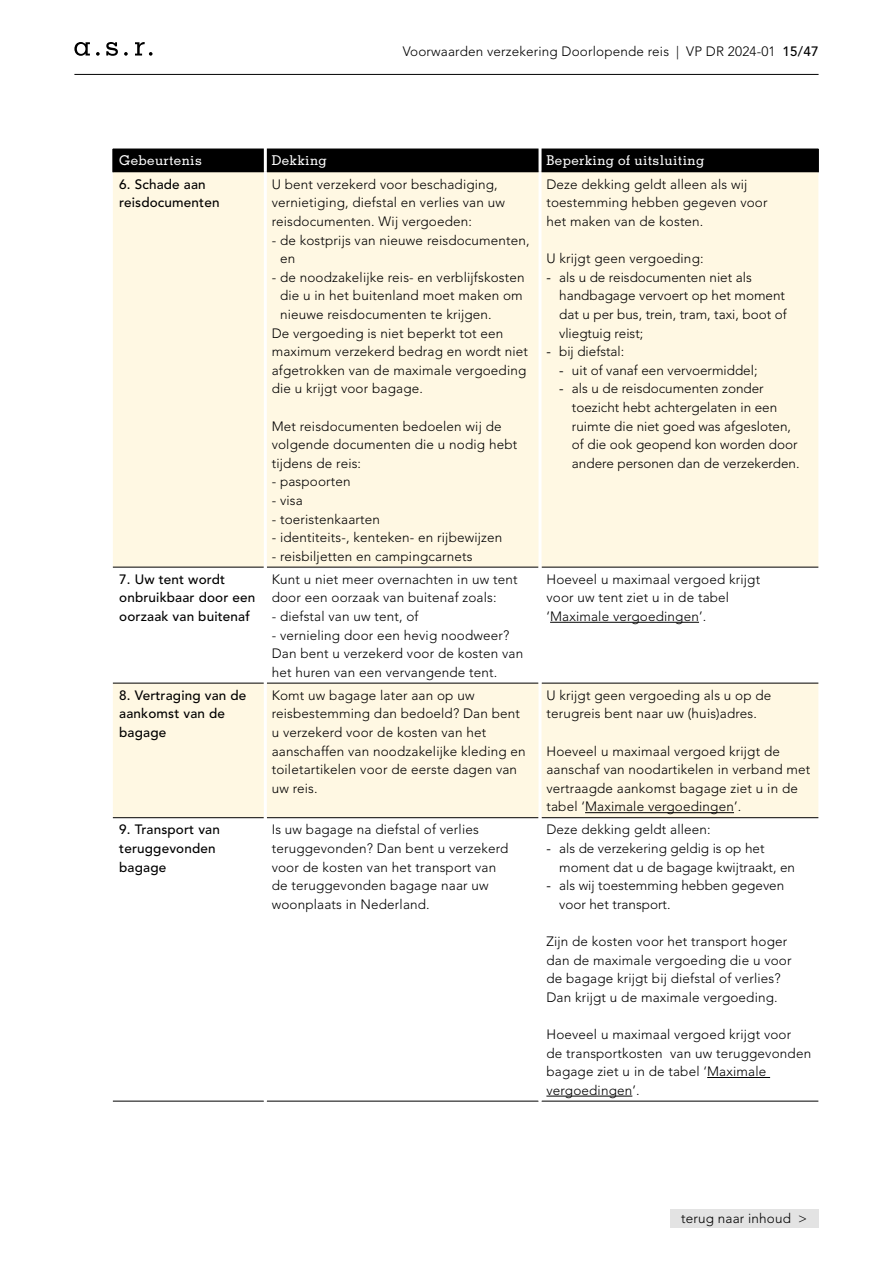
<style>
.page{position:relative;width:893px;height:1263px;background:#fff}
.page>*{position:absolute;margin:0;border:0;box-sizing:border-box;transform-origin:0 0}
.t1{font:300 13.5px/18.6px "Avenir LT Std";letter-spacing:.01em;color:#000}
.t2{font:500 13.5px/18.6px "Avenir LT Std";letter-spacing:.01em;color:#000}
.t3{font:500 13.5px "Memphis LT Std";letter-spacing:.025em;color:#fff}
.s1{font-weight:500}
.s2{font-weight:400}
</style>
<div class="page">
<div style="left:670px;top:1209px;width:149px;height:19px;background:#e3e3e3"></div>
<svg style="left:113px;top:172px;width:705px;height:645px;fill:#fff8e3"></svg>
<div style="left:113px;top:149px;width:706px;height:23px;background:#000"></div>
<hr style="left:113px;top:567px;width:151px;height:1px;background:#000">
<hr style="left:267px;top:567px;width:271px;height:1px;background:#000">
<hr style="left:542px;top:567px;width:276px;height:1px;background:#000">
<hr style="left:113px;top:683px;width:151px;height:1px;background:#000">
<hr style="left:267px;top:683px;width:271px;height:1px;background:#000">
<hr style="left:542px;top:683px;width:276px;height:1px;background:#000">
<hr style="left:113px;top:817px;width:151px;height:1px;background:#000">
<hr style="left:267px;top:817px;width:271px;height:1px;background:#000">
<hr style="left:542px;top:817px;width:276px;height:1px;background:#000">
<hr style="left:113px;top:1101px;width:151px;height:1px;background:#000">
<hr style="left:267px;top:1101px;width:271px;height:1px;background:#000">
<hr style="left:542px;top:1101px;width:276px;height:1px;background:#000">
<hr style="left:264px;top:149px;width:3px;height:23px;background:#fff">
<svg style="left:538px;top:149px;width:4px;height:23px"></svg>
<hr style="left:264px;top:172px;width:3px;height:395px;background:#fff">
<hr style="left:538px;top:172px;width:4px;height:395px;background:#fffdf8">
<hr style="left:264px;top:567px;width:3px;height:116px;background:#fff">
<hr style="left:538px;top:567px;width:4px;height:116px;background:#fff">
<hr style="left:264px;top:683px;width:3px;height:135px;background:#fff">
<hr style="left:538px;top:683px;width:4px;height:135px;background:#fffcf6">
<hr style="left:113px;top:171px;width:151px;height:1px;background:#000">
<hr style="left:267px;top:171px;width:271px;height:1px;background:#000">
<hr style="left:542px;top:171px;width:276px;height:1px;background:#000">
<hr style="left:550px;top:622px;width:149px;height:1px;background:#000">
<hr style="left:585px;top:812px;width:149px;height:1px;background:#000">
<hr style="left:707px;top:1077px;width:63px;height:1px;background:#000">
<hr style="left:546px;top:1096px;width:86px;height:1px;background:#000">
<hr style="left:74px;top:74px;width:745px;height:1px;background:#000">
<svg style="left:124px;top:52px;width:4px;height:4px"></svg>
<svg style="left:135px;top:42px;width:18px;height:14px"></svg>
<svg style="left:96px;top:52px;width:4px;height:4px"></svg>
<svg style="left:74px;top:42px;width:16px;height:14px"></svg>
<svg style="left:106px;top:42px;width:12px;height:14px"></svg>
<p class="t1" style="left:403px;top:42px;width:417px">Voorwaarden verzekering Doorlopende reis | VP DR 2024-01 <span class="s1">15/47</span></p>
<p class="t3" style="left:119px;top:152px;width:84px">Gebeurtenis</p>
<p class="t3" style="left:272px;top:152px;width:57px">Dekking</p>
<p class="t3" style="left:546px;top:152px;width:159px">Beperking of uitsluiting</p>
<p class="t2" style="left:119px;top:175px;width:102px">6. Schade aan reisdocumenten</p>
<p class="t1" style="left:272px;top:175px;width:235px">U bent verzekerd voor beschadiging, vernietiging, diefstal en verlies van uw reisdocumenten. Wij vergoeden:</p>
<p class="t1" style="left:280px;top:231px;width:251px;text-indent:-8px">- de kostprijs van nieuwe reisdocumenten, en</p>
<p class="t1" style="left:272px;top:268px;width:254px">- de noodzakelijke reis- en verblijfskosten</p>
<p class="t1" style="left:280px;top:286px;width:244px">die u in het buitenland moet maken om</p>
<p class="t1" style="left:280px;top:305px;width:213px">nieuwe reisdocumenten te krijgen.</p>
<p class="t1" style="left:272px;top:324px;width:233px">De vergoeding is niet beperkt tot een</p>
<p class="t1" style="left:272px;top:342px;width:258px">maximum verzekerd bedrag en wordt niet</p>
<p class="t1" style="left:272px;top:361px;width:256px">afgetrokken van de maximale vergoeding</p>
<p class="t1" style="left:272px;top:379px;width:153px">die u krijgt voor bagage.</p>
<p class="t1" style="left:272px;top:417px;width:247px">Met reisdocumenten bedoelen wij de volgende documenten die u nodig hebt tijdens de reis:</p>
<p class="t1" style="left:272px;top:472px;width:81px">- paspoorten</p>
<p class="t1" style="left:272px;top:491px;width:33px">- visa</p>
<p class="t1" style="left:272px;top:510px;width:110px">- toeristenkaarten</p>
<p class="t1" style="left:272px;top:528px;width:232px">- identiteits-, kenteken- en rijbewijzen</p>
<p class="t1" style="left:272px;top:547px;width:202px">- reisbiljetten en campingcarnets</p>
<p class="t1" style="left:546px;top:175px;width:223px">Deze dekking geldt alleen als wij toestemming hebben gegeven voor het maken van de kosten.</p>
<p class="t1" style="left:546px;top:249px;width:159px">U krijgt geen vergoeding:</p>
<p class="t1" style="left:559px;top:268px;width:229px;text-indent:-13px"><span class="s2">-</span> als u de reisdocumenten niet als handbagage vervoert op het moment dat u per bus, trein, tram, taxi, boot of vliegtuig reist;</p>
<p class="t1" style="left:546px;top:342px;width:79px"><span class="s2">-</span> bij diefstal:</p>
<p class="t1" style="left:559px;top:361px;width:200px"><span class="s2">-</span> uit of vanaf een vervoermiddel;</p>
<p class="t1" style="left:572px;top:379px;width:229px;text-indent:-13px"><span class="s2">-</span> als u de reisdocumenten zonder toezicht hebt achtergelaten in een ruimte die niet goed was afgesloten, of die ook geopend kon worden door andere personen dan de verzekerden.</p>
<p class="t2" style="left:119px;top:570px;width:138px">7. Uw tent wordt onbruikbaar door een oorzaak van buitenaf</p>
<p class="t1" style="left:272px;top:570px;width:247px">Kunt u niet meer overnachten in uw tent door een oorzaak van buitenaf zoals:</p>
<p class="t1" style="left:272px;top:607px;width:148px">- diefstal van uw tent, of</p>
<p class="t1" style="left:272px;top:626px;width:253px">- vernieling door een hevig noodweer?<br>Dan bent u verzekerd voor de kosten van het huren van een vervangende tent.</p>
<p class="t1" style="left:546px;top:570px;width:215px">Hoeveel u maximaal vergoed krijgt voor uw tent ziet u in de tabel ‘Maximale vergoedingen’.</p>
<p class="t2" style="left:119px;top:686px;width:129px">8. Vertraging van de aankomst van de bagage</p>
<p class="t1" style="left:272px;top:686px;width:255px">Komt uw bagage later aan op uw reisbestemming dan bedoeld? Dan bent u verzekerd voor de kosten van het aanschaffen van noodzakelijke kleding en toiletartikelen voor de eerste dagen van uw reis.</p>
<p class="t1" style="left:546px;top:686px;width:227px">U krijgt geen vergoeding als u op de terugreis bent naar uw (huis)adres.</p>
<p class="t1" style="left:546px;top:742px;width:265px">Hoeveel u maximaal vergoed krijgt de aanschaf van noodartikelen in verband met vertraagde aankomst bagage ziet u in de tabel ‘Maximale vergoedingen’.</p>
<p class="t2" style="left:119px;top:821px;width:102px">9. Transport van teruggevonden bagage</p>
<p class="t1" style="left:272px;top:820px;width:238px">Is uw bagage na diefstal of verlies teruggevonden? Dan bent u verzekerd voor de kosten van het transport van de teruggevonden bagage naar uw woonplaats in Nederland.</p>
<p class="t1" style="left:546px;top:820px;width:166px">Deze dekking geldt alleen:</p>
<p class="t1" style="left:559px;top:839px;width:237px;text-indent:-13px"><span class="s2">-</span> als de verzekering geldig is op het moment dat u de bagage kwijtraakt, en</p>
<p class="t1" style="left:559px;top:876px;width:227px;text-indent:-13px"><span class="s2">-</span> als wij toestemming hebben gegeven voor het transport.</p>
<p class="t1" style="left:546px;top:932px;width:247px">Zijn de kosten voor het transport hoger dan de maximale vergoeding die u voor de bagage krijgt bij diefstal of verlies?<br>Dan krijgt u de maximale vergoeding.</p>
<p class="t1" style="left:546px;top:1025px;width:266px">Hoeveel u maximaal vergoed krijgt voor<br>de transportkosten van uw teruggevonden bagage ziet u in de tabel ‘Maximale vergoedingen’.</p>
<p class="t1" style="left:681px;top:1209px;width:127px">terug naar inhoud &gt;</p>
</div>
